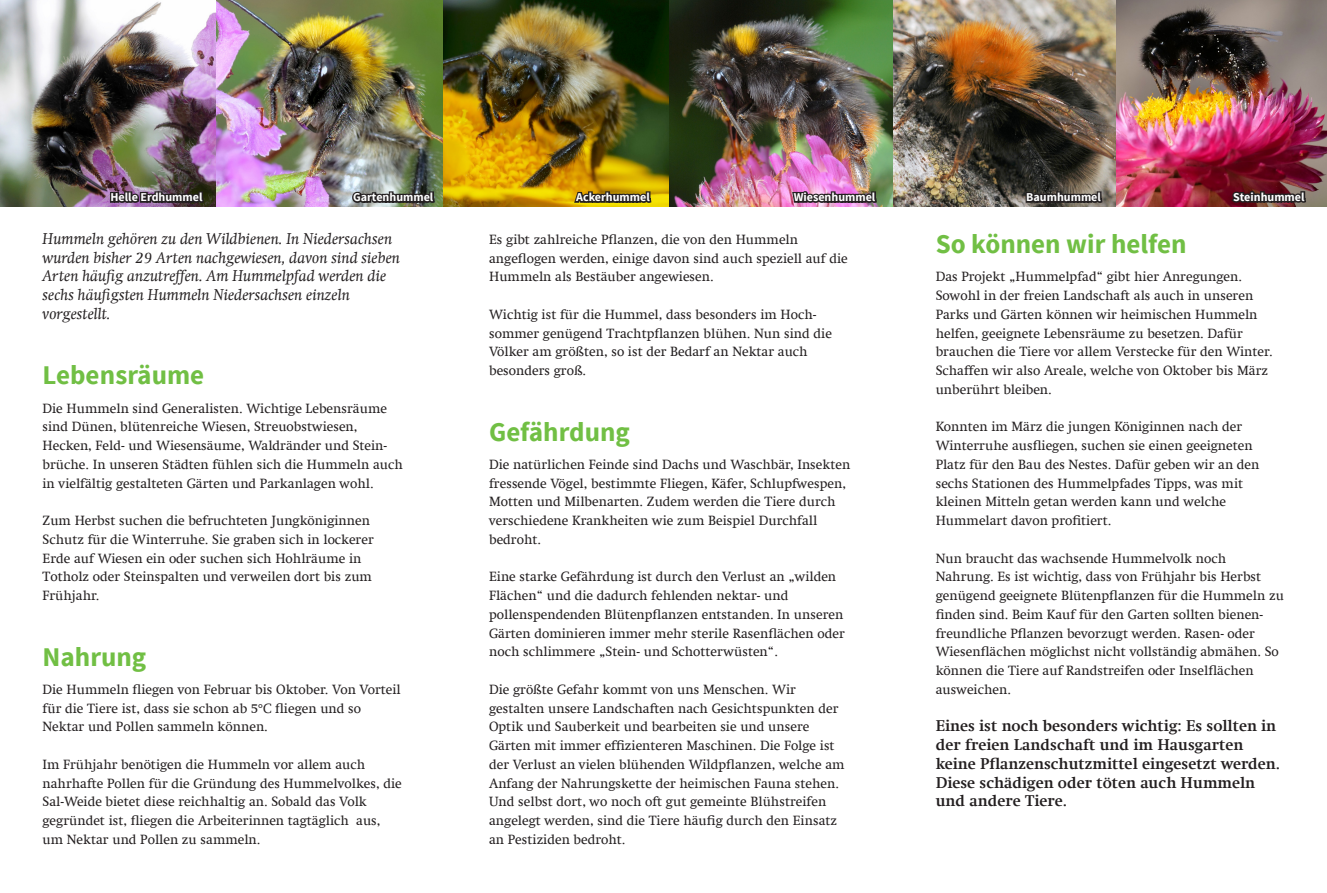
<style>
.page{position:relative;width:1327px;height:893px;background:#fff}
.page>*{position:absolute;margin:0;border:0;box-sizing:border-box;transform-origin:0 0}
._02_-_H2_Überschrift{font:700 27px "Source Sans Pro";color:#71bf44}
._04_-_P_Einstiegstex{font:italic 15.75px/18.8px "Swift Com";color:#231f20}
._04_-_P_Einstiegstex-2{font:700 15.75px/18.8px "Swift Com";color:#231f20}
._05_-_P_Fließtext{font:13.5px/18.8px "Swift Com";color:#231f20}
._06_-_Kleiner_Text{font:700 12px "Source Sans Pro";color:#fff}
</style>
<div class="page">
<img style="left:0;top:0;width:443px;height:206px">
<img style="left:669px;top:0;width:224px;height:206px">
<img style="left:1115px;top:0;width:212px;height:206px">
<img style="left:217px;top:0;width:225px;height:206px">
<img style="left:443px;top:0;width:226px;height:206px">
<img style="left:893px;top:0;width:222px;height:206px">
<img style="left:108px;top:162px;width:98px;height:45px">
<img style="left:350px;top:162px;width:86px;height:45px">
<svg style="left:572px;top:162px;width:81px;height:45px"></svg>
<img style="left:790px;top:162px;width:88px;height:45px">
<svg style="left:1024px;top:162px;width:80px;height:45px"></svg>
<svg style="left:1229px;top:162px;width:78px;height:45px"></svg>
<p class="_06_-_Kleiner_Text" style="left:111px;top:190px;width:93px">Helle Erdhummel</p>
<p class="_06_-_Kleiner_Text" style="left:353px;top:190px;width:82px">Gartenhummel</p>
<p class="_06_-_Kleiner_Text" style="left:576px;top:190px;width:75px">Ackerhummel</p>
<p class="_06_-_Kleiner_Text" style="left:794px;top:190px;width:83px">Wiesenhummel</p>
<p class="_06_-_Kleiner_Text" style="left:1026px;top:190px;width:76px">Baumhummel</p>
<p class="_06_-_Kleiner_Text" style="left:1233px;top:189px;width:73px">Steinhummel</p>
<p class="_04_-_P_Einstiegstex" style="left:43px;top:229px;width:359px">Hummeln gehören zu den Wildbienen. In Niedersachsen wurden bisher 29 Arten nachgewiesen, davon sind sieben Arten häufig anzutreffen. Am Hummelpfad werden die sechs häufigsten Hummeln Niedersachsen einzeln vorgestellt.</p>
<h2 class="_02_-_H2_Überschrift" style="left:43px;top:358px;width:163px">Lebensräume</h2>
<p class="_05_-_P_Fließtext" style="left:43px;top:399px;width:362px">Die Hummeln sind Generalisten. Wichtige Lebensräume sind Dünen, blütenreiche Wiesen, Streuobstwiesen, Hecken, Feld- und Wiesensäume, Waldränder und Stein&shy;brüche. In unseren Städten fühlen sich die Hummeln auch in vielfältig gestalteten Gärten und Parkanlagen wohl.</p>
<p class="_05_-_P_Fließtext" style="left:43px;top:511px;width:333px">Zum Herbst suchen die befruchteten Jungköniginnen Schutz für die Winterruhe. Sie graben sich in lockerer Erde auf Wiesen ein oder suchen sich Hohlräume in Totholz oder Steinspalten und verweilen dort bis zum Frühjahr.</p>
<h2 class="_02_-_H2_Überschrift" style="left:43px;top:639px;width:105px">Nahrung</h2>
<p class="_05_-_P_Fließtext" style="left:43px;top:680px;width:360px">Die Hummeln fliegen von Februar bis Oktober. Von Vorteil für die Tiere ist, dass sie schon ab 5°C fliegen und so<br>Nektar und Pollen sammeln können.</p>
<p class="_05_-_P_Fließtext" style="left:43px;top:755px;width:361px">Im Frühjahr benötigen die Hummeln vor allem auch nahrhafte Pollen für die Gründung des Hummelvolkes, die Sal-Weide bietet diese reichhaltig an. Sobald das Volk gegründet ist, fliegen die Arbeiterinnen tagtäglich aus, um Nektar und Pollen zu sammeln.</p>
<p class="_05_-_P_Fließtext" style="left:489px;top:230px;width:360px">Es gibt zahlreiche Pflanzen, die von den Hummeln angeflogen werden, einige davon sind auch speziell auf die<br>Hummeln als Bestäuber angewiesen.</p>
<p class="_05_-_P_Fließtext" style="left:489px;top:305px;width:344px">Wichtig ist für die Hummel, dass besonders im Hoch&shy;sommer genügend Trachtpflanzen blühen. Nun sind die Völker am größten, so ist der Bedarf an Nektar auch besonders groß.</p>
<h2 class="_02_-_H2_Überschrift" style="left:489px;top:414px;width:142px">Gefährdung</h2>
<p class="_05_-_P_Fließtext" style="left:489px;top:455px;width:363px">Die natürlichen Feinde sind Dachs und Waschbär, Insekten fressende Vögel, bestimmte Fliegen, Käfer, Schlupfwespen, Motten und Milbenarten. Zudem werden die Tiere durch verschiedene Krankheiten wie zum Beispiel Durchfall bedroht.</p>
<p class="_05_-_P_Fließtext" style="left:489px;top:567px;width:357px">Eine starke Gefährdung ist durch den Verlust an „wilden Flächen“ und die dadurch fehlenden nektar- und pollenspendenden Blütenpflanzen entstanden. In unseren Gärten dominieren immer mehr sterile Rasenflächen oder noch schlimmere „Stein- und Schotterwüsten“.</p>
<p class="_05_-_P_Fließtext" style="left:489px;top:680px;width:357px">Die größte Gefahr kommt von uns Menschen. Wir gestalten unsere Landschaften nach Gesichtspunkten der Optik und Sauberkeit und bearbeiten sie und unsere Gärten mit immer effizienteren Maschinen. Die Folge ist der Verlust an vielen blühenden Wildpflanzen, welche am Anfang der Nahrungskette der heimischen Fauna stehen.<br>Und selbst dort, wo noch oft gut gemeinte Blühstreifen angelegt werden, sind die Tiere häufig durch den Einsatz an Pestiziden bedroht.</p>
<h2 class="_02_-_H2_Überschrift" style="left:935px;top:227px;width:252px">So können wir helfen</h2>
<p class="_05_-_P_Fließtext" style="left:935px;top:267px;width:338px">Das Projekt „Hummelpfad“ gibt hier Anregungen.<br>Sowohl in der freien Landschaft als auch in unseren Parks und Gärten können wir heimischen Hummeln helfen, geeignete Lebensräume zu besetzen. Dafür brauchen die Tiere vor allem Verstecke für den Winter.<br>Schaffen wir also Areale, welche von Oktober bis März unberührt bleiben.</p>
<p class="_05_-_P_Fließtext" style="left:935px;top:417px;width:325px">Konnten im März die jungen Königinnen nach der Winterruhe ausfliegen, suchen sie einen geeigneten Platz für den Bau des Nestes. Dafür geben wir an den sechs Stationen des Hummelpfades Tipps, was mit kleinen Mitteln getan werden kann und welche Hummelart davon profitiert.</p>
<p class="_05_-_P_Fließtext" style="left:935px;top:549px;width:350px">Nun braucht das wachsende Hummelvolk noch Nahrung. Es ist wichtig, dass von Frühjahr bis Herbst genügend geeignete Blütenpflanzen für die Hummeln zu finden sind. Beim Kauf für den Garten sollten bienen&shy;freundliche Pflanzen bevorzugt werden. Rasen- oder Wiesenflächen möglichst nicht vollständig abmähen. So können die Tiere auf Randstreifen oder Inselflächen ausweichen.</p>
<p class="_04_-_P_Einstiegstex-2" style="left:935px;top:716px;width:346px">Eines ist noch besonders wichtig: Es sollten in der freien Landschaft und im Hausgarten keine Pflanzenschutzmittel eingesetzt werden.<br>Diese schädigen oder töten auch Hummeln und andere Tiere.</p>
</div>
